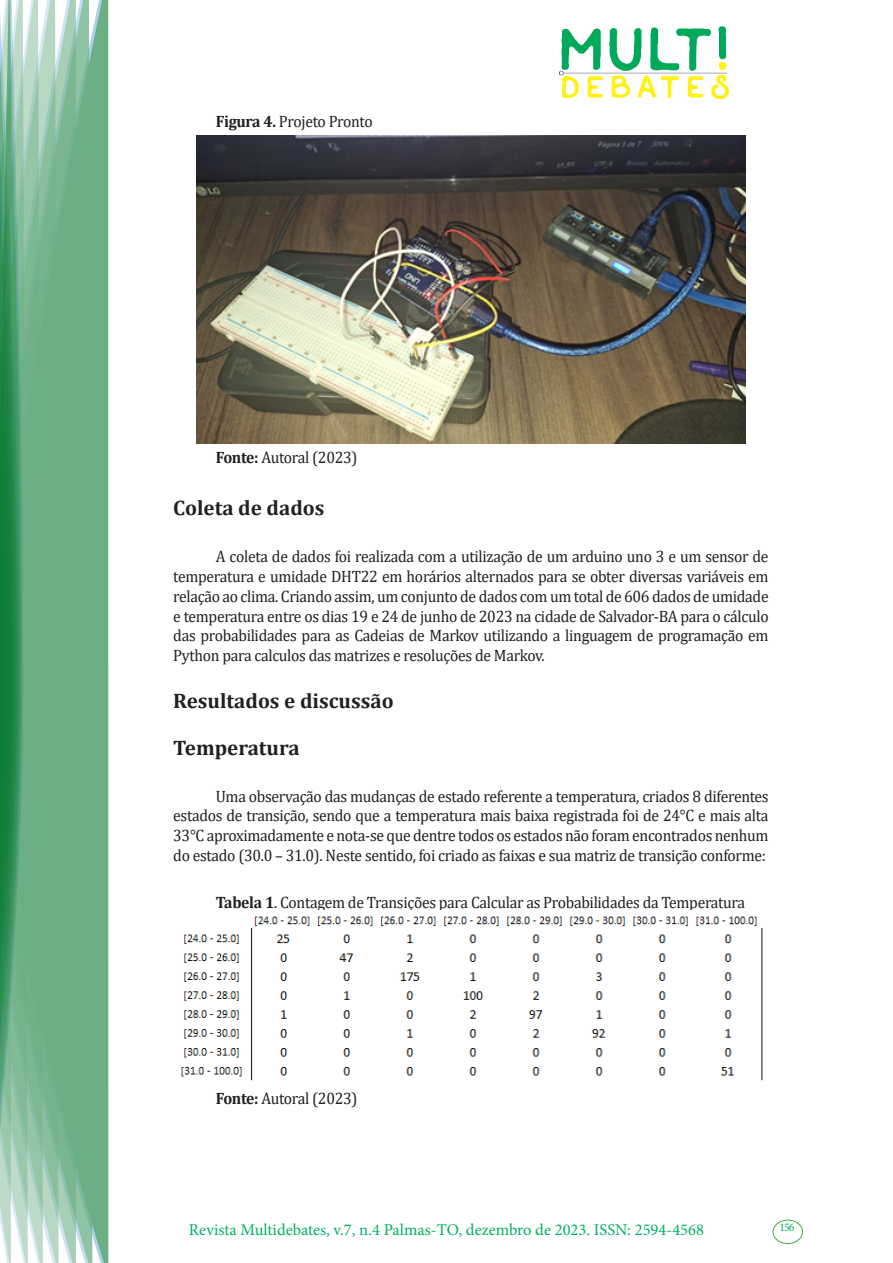
<style>
.page{position:relative;width:893px;height:1263px;background:#fff}
.page>*{position:absolute;margin:0;border:0;box-sizing:border-box;transform-origin:0 0}
.Titulo_2{font:700 21px "Cambria";color:#231f20}
.texto{font:16.5px/19.8px "Cambria";letter-spacing:-.02em;color:#231f20;text-align:justify;scale:.95 1}
.t1{font:16.5px "Minion Pro";color:#00b064}
.t2{font:11.7px "Minion Pro";color:#00b064}
.s1{font-weight:700}
</style>
<div class="page">
<img style="left:559px;top:26px;width:169px;height:72px">
<div style="left:95px;top:0;width:14px;height:1263px;background:#6caf84"></div>
<svg style="left:79px;top:0;width:16px;height:1263px;background:#71b289"></svg>
<svg style="left:62px;top:0;width:17px;height:1263px;background:#75b48c"></svg>
<svg style="left:45px;top:0;width:17px;height:1263px;background:#7cb792"></svg>
<svg style="left:30px;top:0;width:15px;height:1263px;background:#80ba96"></svg>
<svg style="left:0;top:0;width:30px;height:1263px;background:#61a97f"></svg>
<div style="left:772px;top:1219px;width:31px;height:25px;border:1px solid #40ae49;border-radius:50%"></div>
<img style="left:197px;top:136px;width:548px;height:307px">
<img style="left:180px;top:916px;width:583px;height:165px">
<p class="texto" style="left:216px;top:111px;width:167px"><span class="s1">Figura 4.</span> Projeto Pronto</p>
<p class="texto" style="left:216px;top:447px;width:151px"><span class="s1">Fonte:</span> Autoral (2023)</p>
<p class="Titulo_2" style="left:173px;top:493px;width:153px">Coleta de dados</p>
<p class="texto" style="left:173px;top:546px;width:628px;text-indent:43px">A coleta de dados foi realizada com a utilização de um arduino uno 3 e um sensor de temperatura e umidade DHT22 em horários alternados para se obter diversas variáveis em relação ao clima. Criando assim, um conjunto de dados com um total de 606 dados de umidade e temperatura entre os dias 19 e 24 de junho de 2023 na cidade de Salvador-BA para o cálculo das probabilidades para as Cadeias de Markov utilizando a linguagem de programação em Python para calculos das matrizes e resoluções de Markov.</p>
<p class="Titulo_2" style="left:173px;top:686px;width:222px">Resultados e discussão</p>
<p class="Titulo_2" style="left:173px;top:733px;width:128px">Temperatura</p>
<p class="texto" style="left:173px;top:786px;width:628px;text-indent:43px">Uma observação das mudanças de estado referente a temperatura, criados 8 diferentes estados de transição, sendo que a temperatura mais baixa registrada foi de 24°C e mais alta 33°C aproximadamente e nota-se que dentre todos os estados não foram encontrados nenhum do estado (30.0 – 31.0). Neste sentido, foi criado as faixas e sua matriz de transição conforme:</p>
<p class="texto" style="left:216px;top:892px;width:559px"><span class="s1">Tabela 1</span>. Contagem de Transições para Calcular as Probabilidades da Temperatura</p>
<p class="texto" style="left:216px;top:1088px;width:151px"><span class="s1">Fonte:</span> Autoral (2023)</p>
<p class="t1" style="left:189px;top:1218px;width:517px">Revista Multidebates, v.7, n.4 Palmas-TO, dezembro de 2023. ISSN: 2594-4568</p>
<p class="t2" style="left:779px;top:1219px;width:16px">156</p>
</div>
